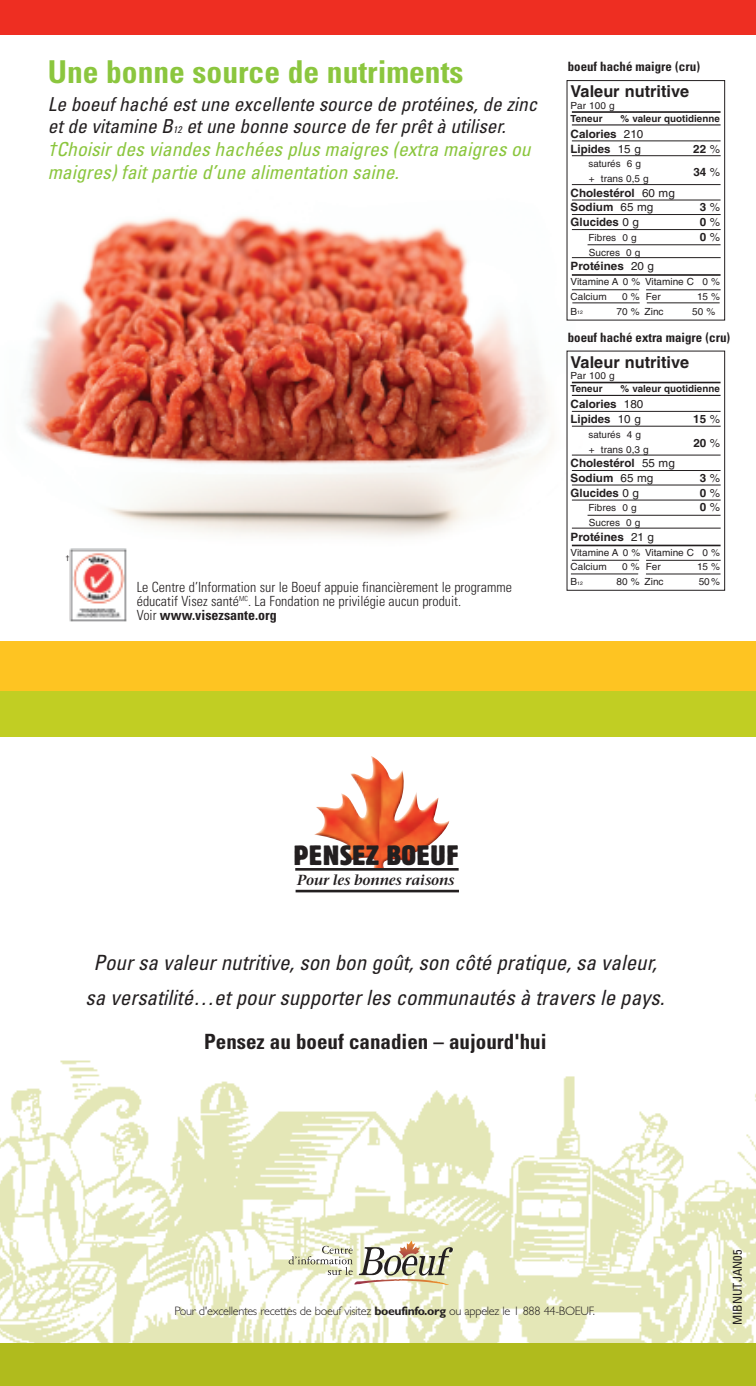
<style>
.page{position:relative;width:756px;height:1386px;background:#fff}
.page>*{position:absolute;margin:0;border:0;box-sizing:border-box;transform-origin:0 0}
.t1{font:700 condensed 31.5px "Univers";color:#8bc63e}
.t2{font:27.82px "Block BE Extra Cn";letter-spacing:.02em;color:#231f20;scale:1.21 1}
.t3{font:italic condensed 21px/35px "Univers";color:#231f20;text-align:center}
.t4{font:700 condensed 21px "Univers";color:#231f20}
.t5{font:italic condensed 19.25px/22.8px "Univers";color:#231f20}
.t6{font:700 16.45px "Helvetica";color:#231f20}
.t7{font:italic 600 14.53px "Bell Stone Serif";color:#231f20}
.t8{font:300 condensed 14px/14px "Univers";color:#231f20}
.t9{font:700 condensed 12.78px "Univers";color:#231f20}
.t10{font:300 12.25px "Gill Sans";letter-spacing:-.025em;color:#231f20}
.t11{font:condensed 12.25px "Univers";color:#231f20}
.t12{font:700 11.55px/14.7px "Helvetica";color:#231f20}
.t13{font:700 11.38px "Helvetica";color:#231f20}
.t14{font:9.8px/14.7px "Helvetica";color:#231f20}
.t15{font:700 9.8px "Helvetica";color:#231f20}
.t16{font:6.65px "Helvetica";color:#231f20}
.t17{font:4.9px "Helvetica";color:#231f20}
.s1{font-size:9.62px}
.s2{color:#8bc63e}
.s3{font-weight:700}
.s4{font-weight:400}
.s5{font-weight:400;font-size:11.55px}
.s6{font-size:9.8px}
</style>
<div class="page">
<img style="left:0;top:1060px;width:756px;height:283px">
<div style="left:0;top:681px;width:756px;height:56px;background:#c1ce23"></div>
<div style="left:0;top:1343px;width:756px;height:43px;background:#b0bb1d"></div>
<svg style="left:289px;top:1241px;width:164px;height:44px"></svg>
<img style="left:0;top:80px;width:585px;height:562px">
<div style="left:0;top:0;width:756px;height:35px;background:#ee2e22"></div>
<div style="left:0;top:642px;width:756px;height:49px;background:#fec422"></div>
<img style="left:69px;top:549px;width:58px;height:74px">
<div style="left:567px;top:351px;width:158px;height:240px;border:1px solid #231f20"></div>
<hr style="left:572px;top:382px;width:149px;height:1px;background:#231f20">
<hr style="left:572px;top:395px;width:149px;height:1px;background:#231f20">
<hr style="left:572px;top:545px;width:149px;height:1px;background:#231f20">
<hr style="left:572px;top:411px;width:149px;height:1px;background:#231f20">
<hr style="left:572px;top:455px;width:149px;height:1px;background:#231f20">
<hr style="left:572px;top:426px;width:149px;height:1px;background:#231f20">
<hr style="left:572px;top:470px;width:149px;height:1px;background:#231f20">
<hr style="left:572px;top:485px;width:149px;height:1px;background:#231f20">
<hr style="left:588px;top:515px;width:133px;height:1px;background:#231f20">
<hr style="left:572px;top:528px;width:149px;height:1px;background:#231f20">
<hr style="left:572px;top:560px;width:67px;height:1px;background:#231f20">
<hr style="left:572px;top:303px;width:68px;height:1px;background:#231f20">
<hr style="left:647px;top:303px;width:73px;height:1px;background:#231f20">
<hr style="left:646px;top:560px;width:75px;height:1px;background:#231f20">
<hr style="left:646px;top:574px;width:75px;height:1px;background:#231f20">
<hr style="left:572px;top:500px;width:149px;height:1px;background:#231f20">
<div style="left:567px;top:80px;width:158px;height:241px;border:1px solid #231f20"></div>
<hr style="left:572px;top:111px;width:149px;height:2px;background:#231f20">
<hr style="left:572px;top:124px;width:149px;height:2px;background:#231f20">
<hr style="left:572px;top:274px;width:149px;height:2px;background:#231f20">
<hr style="left:572px;top:141px;width:149px;height:1px;background:#231f20">
<hr style="left:572px;top:184px;width:149px;height:1px;background:#231f20">
<hr style="left:572px;top:155px;width:149px;height:1px;background:#231f20">
<hr style="left:572px;top:200px;width:149px;height:1px;background:#231f20">
<hr style="left:572px;top:214px;width:149px;height:1px;background:#231f20">
<hr style="left:588px;top:244px;width:133px;height:1px;background:#231f20">
<hr style="left:572px;top:257px;width:149px;height:1px;background:#231f20">
<hr style="left:572px;top:289px;width:67px;height:1px;background:#231f20">
<hr style="left:571px;top:574px;width:67px;height:1px;background:#231f20">
<hr style="left:646px;top:290px;width:75px;height:1px;background:#231f20">
<hr style="left:572px;top:229px;width:149px;height:1px;background:#231f20">
<img style="left:314px;top:756px;width:135px;height:112px">
<hr style="left:295px;top:868px;width:164px;height:3px;background:#231f20">
<hr style="left:296px;top:890px;width:163px;height:2px;background:#231f20">
<h1 class="t1" style="left:48px;top:60px;width:417px">Une bonne source de nutriments</h1>
<p class="t5" style="left:48px;top:94px;width:491px">Le boeuf haché est une excellente source de protéines, de zinc et de vitamine B<span class="s1">12</span> et une bonne source de fer prêt à utiliser. <span class="s2">†Choisir des viandes hachées plus maigres (extra maigres ou maigres) fait partie d’une alimentation saine.</span></p>
<p class="t16" style="left:66px;top:555px;width:5px">†</p>
<p class="t8" style="left:137px;top:582px;width:377px">Le Centre d’Information sur le Boeuf appuie financièrement le programme éducatif Visez santé<sup>MC</sup>. La Fondation ne privilégie aucun produit.<br>Voir <span class="s3">www.visezsante.org</span></p>
<p class="t9" style="left:568px;top:62px;width:134px">boeuf haché maigre (cru)</p>
<p class="t6" style="left:571px;top:85px;width:120px">Valeur nutritive</p>
<p class="t14" style="left:571px;top:99px;width:46px">Par 100 g</p>
<p class="t15" style="left:571px;top:114px;width:34px">Teneur</p>
<p class="t15" style="left:621px;top:114px;width:101px">% valeur quotidienne</p>
<p class="t12" style="left:571px;top:127px;width:74px">Calories <span class="s4">210</span></p>
<p class="t13" style="left:571px;top:144px;width:72px">Lipides <span class="s5">15 g</span></p>
<p class="t12" style="left:693px;top:142px;width:28px">22 <span class="s4">%</span></p>
<p class="t14" style="left:588px;top:157px;width:62px">saturés 6 g + trans 0,5 g</p>
<p class="t12" style="left:571px;top:186px;width:106px">Cholestérol <span class="s4">60 mg<br></span>Sodium <span class="s4">65 mg</span></p>
<p class="t12" style="left:693px;top:166px;width:28px">34 <span class="s4">%</span></p>
<p class="t12" style="left:700px;top:201px;width:22px">3 <span class="s4">%</span></p>
<p class="t13" style="left:571px;top:218px;width:70px">Glucides <span class="s5">0 g</span></p>
<p class="t12" style="left:700px;top:216px;width:22px">0 <span class="s4">%</span></p>
<p class="t14" style="left:588px;top:231px;width:50px">Fibres 0 g</p>
<p class="t12" style="left:700px;top:230px;width:22px">0 <span class="s4">%</span></p>
<p class="t14" style="left:589px;top:246px;width:53px">Sucres 0 g</p>
<p class="t12" style="left:571px;top:260px;width:85px">Protéines <span class="s4">20 g</span></p>
<p class="t14" style="left:571px;top:275px;width:151px">Vitamine A 0 % Vitamine C 0 %<br>Calcium</p>
<p class="t14" style="left:622px;top:290px;width:40px">0 % Fer</p>
<p class="t14" style="left:697px;top:290px;width:25px">15 %</p>
<p class="t17" style="left:571px;top:311px;width:14px"><span class="s6">B</span>12</p>
<p class="t14" style="left:617px;top:305px;width:48px">70 % Zinc</p>
<p class="t14" style="left:692px;top:305px;width:25px">50 %</p>
<p class="t9" style="left:568px;top:332px;width:164px">boeuf haché extra maigre (cru)</p>
<p class="t6" style="left:571px;top:355px;width:120px">Valeur nutritive</p>
<p class="t14" style="left:571px;top:369px;width:46px">Par 100 g</p>
<p class="t15" style="left:571px;top:385px;width:34px">Teneur</p>
<p class="t15" style="left:621px;top:385px;width:101px">% valeur quotidienne</p>
<p class="t12" style="left:571px;top:398px;width:74px">Calories <span class="s4">180</span></p>
<p class="t13" style="left:571px;top:414px;width:72px">Lipides <span class="s5">10 g</span></p>
<p class="t12" style="left:693px;top:413px;width:28px">15 <span class="s4">%</span></p>
<p class="t14" style="left:588px;top:428px;width:62px">saturés 4 g + trans 0,3 g</p>
<p class="t12" style="left:571px;top:457px;width:106px">Cholestérol <span class="s4">55 mg<br></span>Sodium <span class="s4">65 mg</span></p>
<p class="t12" style="left:693px;top:436px;width:28px">20 <span class="s4">%</span></p>
<p class="t12" style="left:700px;top:471px;width:22px">3 <span class="s4">%</span></p>
<p class="t13" style="left:571px;top:488px;width:70px">Glucides <span class="s5">0 g</span></p>
<p class="t12" style="left:700px;top:486px;width:22px">0 <span class="s4">%</span></p>
<p class="t14" style="left:588px;top:502px;width:50px">Fibres 0 g</p>
<p class="t12" style="left:700px;top:501px;width:22px">0 <span class="s4">%</span></p>
<p class="t14" style="left:589px;top:516px;width:53px">Sucres 0 g</p>
<p class="t12" style="left:571px;top:530px;width:85px">Protéines <span class="s4">21 g</span></p>
<p class="t14" style="left:571px;top:546px;width:151px">Vitamine A 0 % Vitamine C 0 %<br>Calcium</p>
<p class="t14" style="left:622px;top:561px;width:40px">0 % Fer</p>
<p class="t14" style="left:697px;top:561px;width:25px">15 %</p>
<p class="t17" style="left:571px;top:581px;width:14px"><span class="s6">B</span>12</p>
<p class="t14" style="left:617px;top:575px;width:48px">80 % Zinc</p>
<p class="t14" style="left:699px;top:575px;width:23px">50%</p>
<h2 class="t2" style="left:294px;top:845px;width:137px">PENSEZ BOEUF</h2>
<p class="t7" style="left:297px;top:874px;width:159px">Pour les bonnes raisons</p>
<p class="t3" style="left:86px;top:947px;width:581px">Pour sa valeur nutritive, son bon goût, son côté pratique, sa valeur, sa versatilité…et pour supporter les communautés à travers le pays.</p>
<p class="t4" style="left:204px;top:1034px;width:344px">Pensez au boeuf canadien – aujourd'hui</p>
<p class="t10" style="left:174px;top:1303px;width:422px">Pour d'excellentes recettes de boeuf visitez <span class="s3">boeufinfo.org</span> ou appelez le 1 888 44-BOEUF.</p>
<p class="t11" style="left:733px;top:1325px;width:77px;rotate:-90deg">MIBNUTJAN05</p>
</div>
